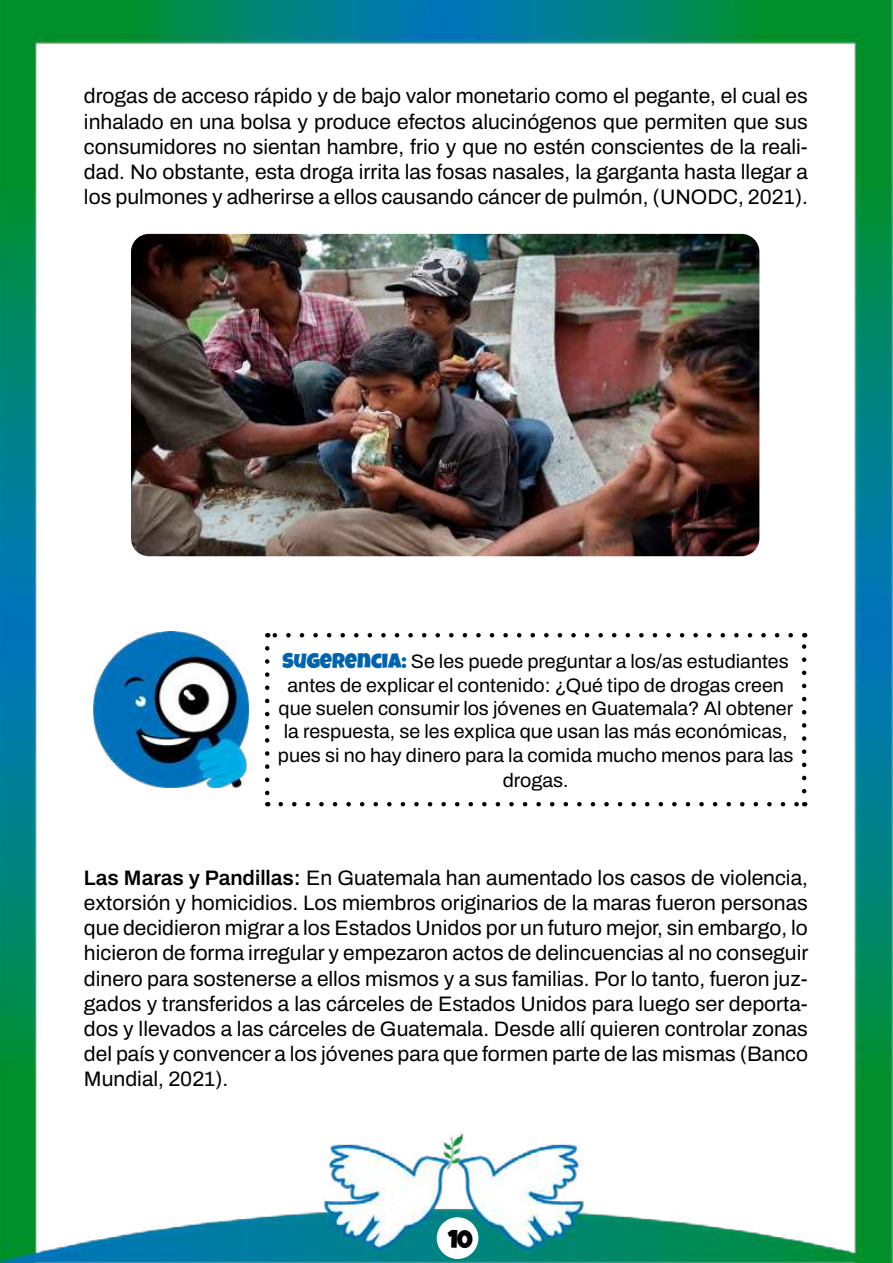
<style>
.page{position:relative;width:893px;height:1263px;background:#fff}
.page>*{position:absolute;margin:0;border:0;box-sizing:border-box;transform-origin:0 0}
.t1{font:25.5px "Luckiest Guy";color:#000}
.t2{font:600 21px/25.2px "Archivo";color:#000;text-align:justify}
.t3{font:600 19.5px/23.4px "Archivo";color:#000;text-align:center}
.s1{font-family:"Luckiest Guy";font-weight:400;font-size:21px;color:#0064ad}
.s2{font-weight:700}
</style>
<div class="page">
<img style="left:0;top:0;width:893px;height:1263px">
<div style="left:437px;top:1217px;width:41px;height:42px;background:#fff;border-radius:50%"></div>
<img style="left:131px;top:234px;width:628px;height:322px">
<img style="left:94px;top:631px;width:155px;height:156px">
<svg style="left:281px;top:802px;width:516px;height:4px"></svg>
<svg style="left:274px;top:633px;width:517px;height:4px"></svg>
<svg style="left:265px;top:648px;width:4px;height:158px"></svg>
<svg style="left:802px;top:633px;width:4px;height:158px"></svg>
<p class="t2" style="left:84px;top:84px;width:725px">drogas de acceso rápido y de bajo valor monetario como el pegante, el cual es inhalado en una bolsa y produce efectos alucinógenos que permiten que sus consumidores no sientan hambre, frio y que no estén conscientes de la reali&shy;dad. No obstante, esta droga irrita las fosas nasales, la garganta hasta llegar a los pulmones y adherirse a ellos causando cáncer de pulmón, (UNODC, 2021).</p>
<p class="t3" style="left:278px;top:650px;width:517px"><span class="s1">SUGERENCIA:</span> Se les puede preguntar a los/as estudiantes antes de explicar el contenido: ¿Qué tipo de drogas creen que suelen consumir los jóvenes en Guatemala? Al obtener la respuesta, se les explica que usan las más económicas, pues si no hay dinero para la comida mucho menos para las</p>
<p class="t3" style="left:503px;top:768px;width:67px">drogas.</p>
<p class="t2" style="left:84px;top:865px;width:726px"><span class="s2">Las Maras y Pandillas:</span> En Guatemala han aumentado los casos de violencia, extorsión y homicidios. Los miembros originarios de la maras fueron personas que decidieron migrar a los Estados Unidos por un futuro mejor, sin embargo, lo hicieron de forma irregular y empezaron actos de delincuencias al no conseguir dinero para sostenerse a ellos mismos y a sus familias. Por lo tanto, fueron juz&shy;gados y transferidos a las cárceles de Estados Unidos para luego ser deporta&shy;dos y llevados a las cárceles de Guatemala. Desde allí quieren controlar zonas del país y convencer a los jóvenes para que formen parte de las mismas (Banco Mundial, 2021).</p>
<p class="t1" style="left:448px;top:1222px;width:26px">10</p>
</div>
